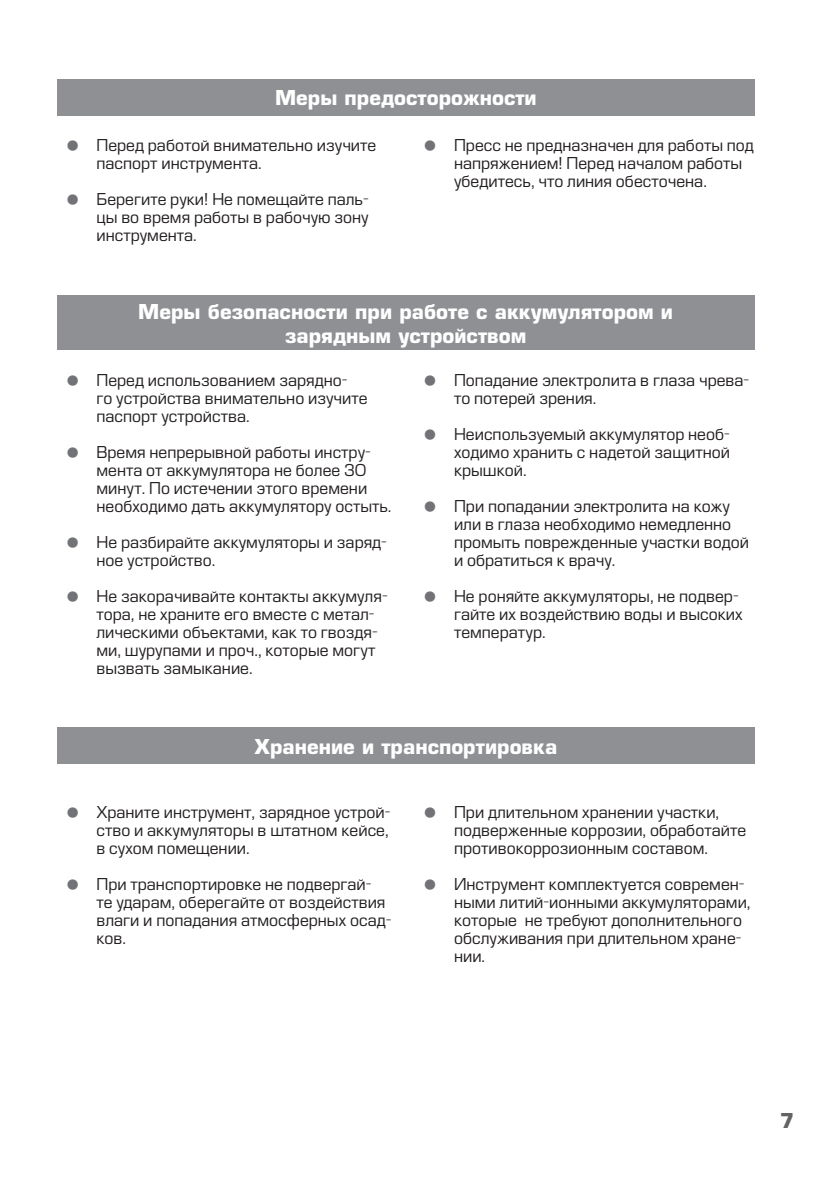
<style>
.page{position:relative;width:840px;height:1191px;background:#fff}
.page>*{position:absolute;margin:0;border:0;box-sizing:border-box;transform-origin:0 0}
.t1{font:700 20px/24px "Europe";color:#fff;text-align:center}
.t2{font:700 20px "Europe";color:#636366}
.t3{font:16px/18px "Europe";color:#231f20}
.s1{font-size:48px;color:#727376}
</style>
<div class="page">
<div style="left:57px;top:727px;width:697px;height:36px;background:#8e9093"></div>
<div style="left:57px;top:79px;width:697px;height:36px;background:#8e9093"></div>
<div style="left:57px;top:295px;width:697px;height:54px;background:#8e9093"></div>
<p class="t1" style="left:275px;top:86px;width:263px">Меры предосторожности</p>
<p class="t3" style="left:96px;top:137px;width:281px;text-indent:-40px"><span class="s1">•</span> Перед работой внимательно изучите паспорт инструмента.</p>
<p class="t3" style="left:96px;top:191px;width:274px;text-align:justify;text-indent:-40px"><span class="s1">•</span> Берегите руки! Не помещайте паль&shy;цы во время работы в рабочую зону инструмента.</p>
<p class="t3" style="left:454px;top:137px;width:301px;text-indent:-40px"><span class="s1">•</span> Пресс не предназначен для работы под напряжением! Перед началом работы убедитесь, что линия обесточена.</p>
<p class="t1" style="left:138px;top:299px;width:536px">Меры безопасности при работе с аккумулятором и зарядным устройством</p>
<p class="t3" style="left:96px;top:371px;width:272px;text-indent:-40px"><span class="s1">•</span> Перед использованием зарядно-<br>го устройства внимательно изучите паспорт устройства.</p>
<p class="t3" style="left:96px;top:443px;width:296px;text-indent:-40px"><span class="s1">•</span> Время непрерывной работы инстру&shy;мента от аккумулятора не более 30 минут. По истечении этого времени необходимо дать аккумулятору остыть.</p>
<p class="t3" style="left:96px;top:533px;width:292px;text-indent:-40px"><span class="s1">•</span> Не разбирайте аккумуляторы и заряд&shy;ное устройство.</p>
<p class="t3" style="left:96px;top:587px;width:292px;text-indent:-40px"><span class="s1">•</span> Не закорачивайте контакты аккумуля&shy;тора, не храните его вместе с метал&shy;лическими объектами, как то гвоздя&shy;ми, шурупами и проч., которые могут вызвать замыкание.</p>
<p class="t3" style="left:454px;top:371px;width:297px;text-indent:-40px"><span class="s1">•</span> Попадание электролита в глаза чрева&shy;то потерей зрения.</p>
<p class="t3" style="left:454px;top:425px;width:277px;text-align:justify;text-indent:-40px"><span class="s1">•</span> Неиспользуемый аккумулятор необ&shy;ходимо хранить с надетой защитной крышкой.</p>
<p class="t3" style="left:454px;top:497px;width:296px;text-indent:-40px"><span class="s1">•</span> При попадании электролита на кожу или в глаза необходимо немедленно промыть поврежденные участки водой и обратиться к врачу.</p>
<p class="t3" style="left:454px;top:587px;width:290px;text-indent:-40px"><span class="s1">•</span> Не роняйте аккумуляторы, не подвер&shy;гайте их воздействию воды и высоких температур.</p>
<p class="t1" style="left:254px;top:734px;width:304px">Хранение и транспортировка</p>
<p class="t3" style="left:96px;top:803px;width:295px;text-align:justify;text-indent:-40px"><span class="s1">•</span> Храните инструмент, зарядное устрой&shy;ство и аккумуляторы в штатном кейсе, в сухом помещении.</p>
<p class="t3" style="left:96px;top:875px;width:296px;text-indent:-40px"><span class="s1">•</span> При транспортировке не подвергай&shy;те ударам, оберегайте от воздействия влаги и попадания атмосферных осад&shy;ков.</p>
<p class="t3" style="left:454px;top:803px;width:293px;text-indent:-40px"><span class="s1">•</span> При длительном хранении участки, подверженные коррозии, обработайте противокоррозионным составом.</p>
<p class="t3" style="left:454px;top:875px;width:298px;text-indent:-40px"><span class="s1">•</span> Инструмент комплектуется современ&shy;ными литий-ионными аккумуляторами, которые не требуют дополнительного обслуживания при длительном хране&shy;нии.</p>
<p class="t2" style="left:779px;top:1108px;width:16px">7</p>
</div>
